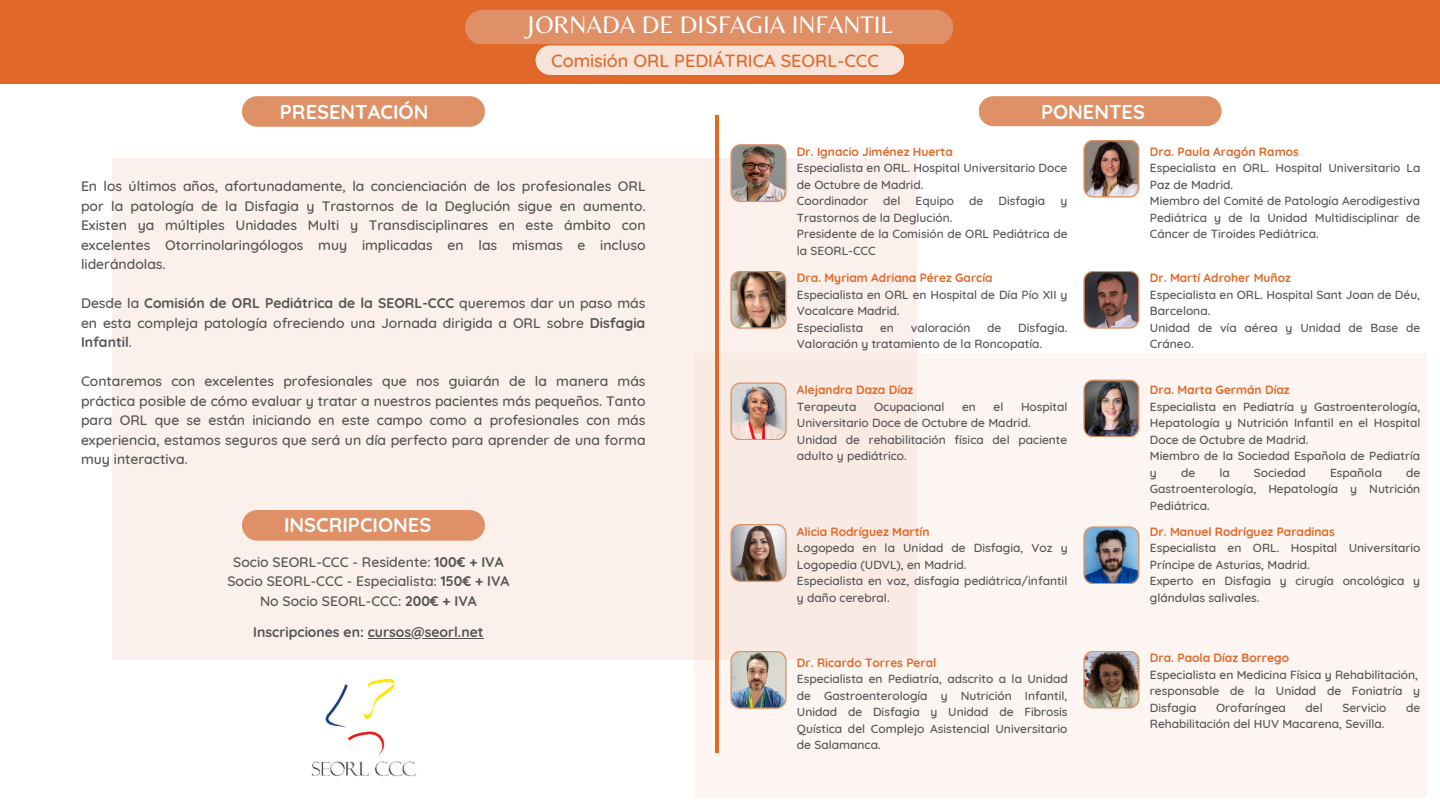
<style>
.page{position:relative;width:1440px;height:810px;background:#fff}
.page>*{position:absolute;margin:0;border:0;box-sizing:border-box;transform-origin:0 0}
.t1{font:25px "Belleza";color:#fff}
.t2{font:700 20px "Quicksand";color:#fff}
.t3{font:500 18px "Quicksand";color:#e06829}
.t4{font:500 14px/19.5px "Quicksand";color:#545454;text-align:justify}
.t5{font:700 14px "Quicksand";color:#545454}
.t6{font:500 12px/16.5px "Quicksand";color:#545454}
.t7{font:700 12px "Quicksand";color:#e06829}
.s1{font-weight:700}
</style>
<div class="page">
<div style="left:694px;top:354px;width:733px;height:442px;background:#fcf5f1"></div>
<div style="left:112px;top:158px;width:805px;height:502px;background:#fbf0eb"></div>
<hr style="left:715px;top:115px;width:4px;height:638px;background:#e06829">
<div style="left:0;top:0;width:1439px;height:83px;background:#e06829"></div>
<img style="left:311px;top:678px;width:105px;height:99px">
<div style="left:242px;top:96px;width:243px;height:31px;background:#df9066;border-radius:15px"></div>
<div style="left:979px;top:96px;width:243px;height:30px;background:#df9066;border-radius:15px"></div>
<svg style="left:465px;top:10px;width:488px;height:65px;background:#e7a683"></svg>
<img style="left:730px;top:144px;width:57px;height:58px">
<img style="left:730px;top:271px;width:56px;height:58px">
<svg style="left:1083px;top:140px;width:56px;height:58px;background:#887066"></svg>
<svg style="left:1083px;top:271px;width:56px;height:58px;background:#715a56"></svg>
<img style="left:730px;top:382px;width:57px;height:58px">
<img style="left:1083px;top:380px;width:56px;height:57px">
<img style="left:730px;top:524px;width:57px;height:58px">
<img style="left:1083px;top:526px;width:56px;height:58px">
<img style="left:730px;top:651px;width:57px;height:58px">
<img style="left:1083px;top:651px;width:56px;height:57px">
<div style="left:242px;top:510px;width:243px;height:30px;background:#df9066;border-radius:15px"></div>
<hr style="left:368px;top:638px;width:116px;height:1px;background:#545454">
<h1 class="t1" style="left:526px;top:10px;width:369px">JORNADA DE DISFAGIA INFANTIL</h1>
<h3 class="t3" style="left:551px;top:49px;width:329px">Comisión ORL PEDIÁTRICA SEORL-CCC</h3>
<h2 class="t2" style="left:280px;top:99px;width:150px">PRESENTACIÓN</h2>
<h2 class="t2" style="left:1041px;top:99px;width:105px">PONENTES</h2>
<p class="t4" style="left:81px;top:176px;width:566px">En los últimos años, afortunadamente, la concienciación de los profesionales ORL por la patología de la Disfagia y Trastornos de la Deglución sigue en aumento.<br>Existen ya múltiples Unidades Multi y Transdisciplinares en este ámbito con excelentes Otorrinolaringólogos muy implicadas en las mismas e incluso liderándolas.</p>
<p class="t4" style="left:81px;top:293px;width:566px">Desde la <span class="s1">Comisión de ORL Pediátrica de la SEORL-CCC</span> queremos dar un paso más en esta compleja patología ofreciendo una Jornada dirigida a ORL sobre <span class="s1">Disfagia Infantil</span>.</p>
<p class="t4" style="left:81px;top:371px;width:566px">Contaremos con excelentes profesionales que nos guiarán de la manera más práctica posible de cómo evaluar y tratar a nuestros pacientes más pequeños. Tanto para ORL que se están iniciando en este campo como a profesionales con más experiencia, estamos seguros que será un día perfecto para aprender de una forma muy interactiva.</p>
<h2 class="t2" style="left:284px;top:512px;width:149px">INSCRIPCIONES</h2>
<p class="t4" style="left:228px;top:552px;width:283px;text-align:center">Socio SEORL-CCC - Residente: <span class="s1">100€ + IVA<br></span>Socio SEORL-CCC - Especialista: <span class="s1">150€ + IVA<br></span>No Socio SEORL-CCC: <span class="s1">200€ + IVA</span></p>
<p class="t5" style="left:253px;top:623px;width:232px">Inscripciones en: cursos@seorl.net</p>
<p class="t7" style="left:797px;top:144px;width:158px">Dr. Ignacio Jiménez Huerta</p>
<p class="t6" style="left:797px;top:159px;width:272px">Especialista en ORL. Hospital Universitario Doce de Octubre de Madrid.<br>Coordinador</p>
<p class="t6" style="left:883px;top:192px;width:19px">del</p>
<p class="t6" style="left:916px;top:192px;width:40px">Equipo</p>
<p class="t6" style="left:969px;top:192px;width:16px">de</p>
<p class="t6" style="left:999px;top:192px;width:48px">Disfagia</p>
<p class="t6" style="left:1060px;top:192px;width:8px">y</p>
<p class="t6" style="left:797px;top:209px;width:272px">Trastornos de la Deglución.<br>Presidente de la Comisión de ORL Pediátrica de la SEORL-CCC</p>
<p class="t7" style="left:797px;top:270px;width:197px">Dra. Myriam Adriana Pérez García</p>
<p class="t6" style="left:797px;top:286px;width:272px">Especialista en ORL en Hospital de Día Pío XII y<br>Vocalcare Madrid.<br>Especialista</p>
<p class="t6" style="left:880px;top:319px;width:15px">en</p>
<p class="t6" style="left:911px;top:319px;width:61px">valoración</p>
<p class="t6" style="left:987px;top:319px;width:16px">de</p>
<p class="t6" style="left:797px;top:319px;width:272px;text-indent:221px">Disfagia.<br>Valoración y tratamiento de la Roncopatía.</p>
<p class="t7" style="left:797px;top:382px;width:118px">Alejandra Daza Díaz</p>
<p class="t6" style="left:797px;top:398px;width:61px">Terapeuta</p>
<p class="t6" style="left:874px;top:398px;width:72px">Ocupacional</p>
<p class="t6" style="left:962px;top:398px;width:15px">en</p>
<p class="t6" style="left:994px;top:398px;width:11px">el</p>
<p class="t6" style="left:797px;top:398px;width:272px;text-indent:224px">Hospital<br>Universitario Doce de Octubre de Madrid.<br>Unidad de rehabilitación física del paciente adulto y pediátrico.</p>
<p class="t7" style="left:797px;top:524px;width:134px">Alicia Rodríguez Martín</p>
<p class="t6" style="left:797px;top:539px;width:272px">Logopeda en la Unidad de Disfagia, Voz y Logopedia (UDVL), en Madrid.<br>Especialista en voz, disfagia pediátrica/infantil y daño cerebral.</p>
<p class="t7" style="left:797px;top:655px;width:141px">Dr. Ricardo Torres Peral</p>
<p class="t6" style="left:797px;top:670px;width:272px;text-align:justify">Especialista en Pediatría, adscrito a la Unidad de Gastroenterología y Nutrición Infantil, Unidad de Disfagia y Unidad de Fibrosis Quística del Complejo Asistencial Universitario de Salamanca.</p>
<p class="t7" style="left:1150px;top:144px;width:150px">Dra. Paula Aragón Ramos</p>
<p class="t6" style="left:1150px;top:159px;width:272px">Especialista en ORL. Hospital Universitario La Paz de Madrid.<br>Miembro del Comité de Patología Aerodigestiva Pediátrica y de la Unidad Multidisciplinar de Cáncer de Tiroides Pediátrica.</p>
<p class="t7" style="left:1150px;top:270px;width:142px">Dr. Martí Adroher Muñoz</p>
<p class="t6" style="left:1150px;top:286px;width:272px">Especialista en ORL. Hospital Sant Joan de Déu,<br>Barcelona.<br>Unidad de vía aérea y Unidad de Base de<br>Cráneo.</p>
<p class="t7" style="left:1150px;top:382px;width:141px">Dra. Marta Germán Díaz</p>
<p class="t6" style="left:1150px;top:398px;width:272px">Especialista en Pediatría y Gastroenterología, Hepatología y Nutrición Infantil en el Hospital Doce de Octubre de Madrid.<br>Miembro de la Sociedad Española de Pediatría y</p>
<p class="t6" style="left:1150px;top:464px;width:272px;text-align:justify;text-indent:256px">de Gastroenterología, Hepatología y Nutrición Pediátrica.</p>
<p class="t7" style="left:1150px;top:524px;width:186px">Dr. Manuel Rodríguez Paradinas</p>
<p class="t6" style="left:1150px;top:539px;width:272px">Especialista en ORL. Hospital Universitario Príncipe de Asturias, Madrid.<br>Experto en Disfagia y cirugía oncológica y glándulas salivales.</p>
<p class="t6" style="left:1181px;top:464px;width:16px">de</p>
<p class="t6" style="left:1219px;top:464px;width:12px">la</p>
<p class="t6" style="left:1254px;top:464px;width:53px">Sociedad</p>
<p class="t6" style="left:1330px;top:464px;width:53px">Española</p>
<p class="t7" style="left:1150px;top:650px;width:141px">Dra. Paola Díaz Borrego</p>
<p class="t6" style="left:1150px;top:666px;width:272px">Especialista en Medicina Física y Rehabilitación, responsable de la Unidad de Foniatría y<br>Disfagia</p>
<p class="t6" style="left:1216px;top:699px;width:71px">Orofaríngea</p>
<p class="t6" style="left:1306px;top:699px;width:19px">del</p>
<p class="t6" style="left:1342px;top:699px;width:46px">Servicio</p>
<p class="t6" style="left:1406px;top:699px;width:16px">de</p>
<p class="t6" style="left:1150px;top:715px;width:236px">Rehabilitación del HUV Macarena, Sevilla.</p>
</div>
